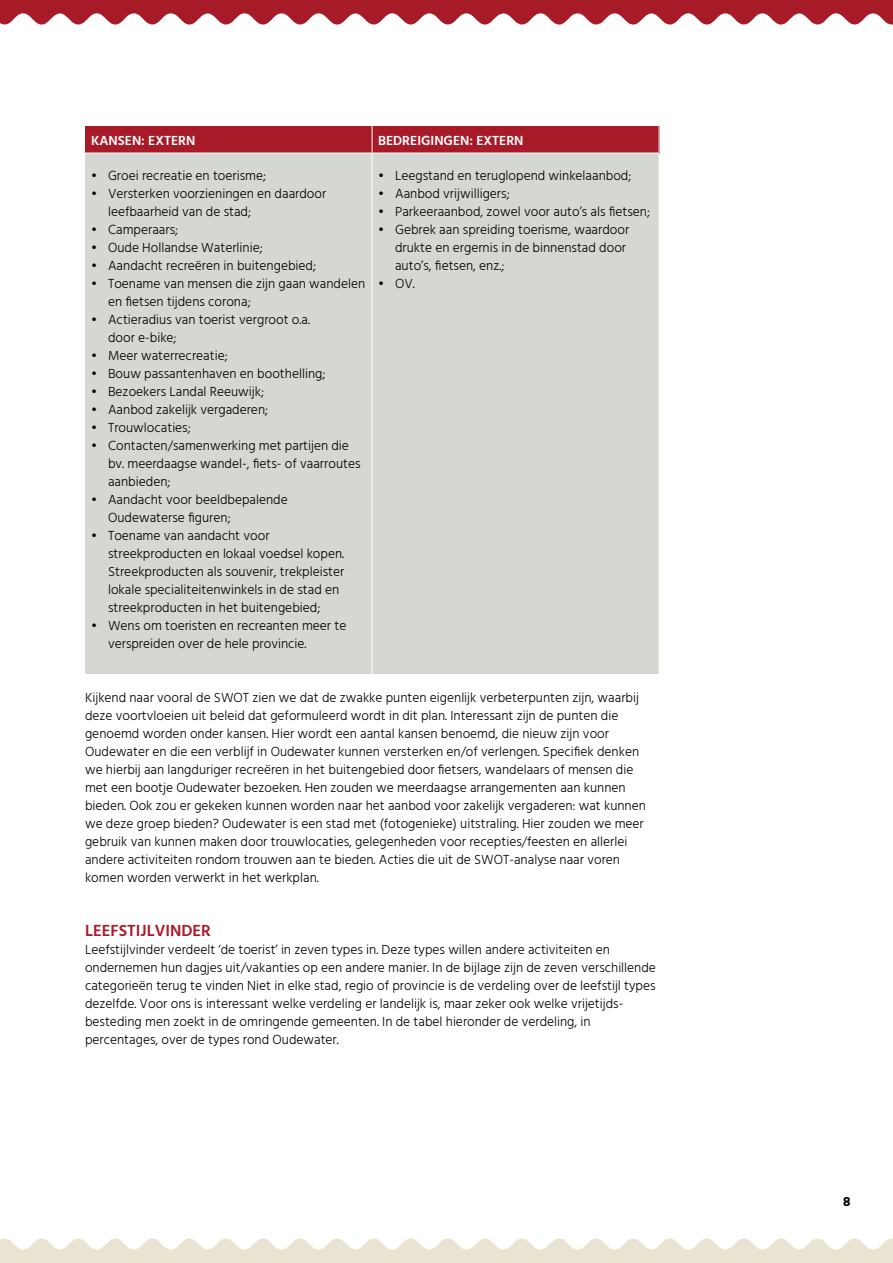
<style>
.page{position:relative;width:893px;height:1263px;background:#fff}
.page>*{position:absolute;margin:0;border:0;box-sizing:border-box;transform-origin:0 0}
.t1{font:600 16.5px "Hind";color:#a71b28}
.t2{font:300 13.5px/18px "Hind";color:#000}
.t3{font:600 13.5px "Hind";color:#fff}
.t4{font:700 13.5px "Hind";color:#000}
</style>
<div class="page">
<svg style="left:0;top:0;width:893px;height:25px"></svg>
<svg style="left:0;top:1238px;width:893px;height:25px"></svg>
<div style="left:85px;top:126px;width:287px;height:27px;background:#a71b28"></div>
<div style="left:372px;top:126px;width:287px;height:27px;background:#a71b28"></div>
<div style="left:85px;top:154px;width:574px;height:520px;background:#d5d7d2"></div>
<hr style="left:372px;top:153px;width:1px;height:521px;background:#fff">
<svg style="left:659px;top:126px;width:1px;height:27px"></svg>
<svg style="left:372px;top:126px;width:1px;height:27px"></svg>
<p class="t3" style="left:91px;top:131px;width:106px">KANSEN: EXTERN</p>
<p class="t3" style="left:378px;top:131px;width:147px">BEDREIGINGEN: EXTERN</p>
<p class="t2" style="left:91px;top:167px;width:176px">• Groei recreatie en toerisme;</p>
<p class="t2" style="left:108px;top:185px;width:220px;text-indent:-17px">• Versterken voorzieningen en daardoor leefbaarheid van de stad;</p>
<p class="t2" style="left:91px;top:221px;width:88px">• Camperaars;</p>
<p class="t2" style="left:91px;top:239px;width:173px">• Oude Hollandse Waterlinie;</p>
<p class="t2" style="left:91px;top:257px;width:226px">• Aandacht recreëren in buitengebied;</p>
<p class="t2" style="left:108px;top:275px;width:259px;text-indent:-17px">• Toename van mensen die zijn gaan wandelen en fietsen tijdens corona;</p>
<p class="t2" style="left:108px;top:311px;width:203px;text-indent:-17px">• Actieradius van toerist vergroot o.a. door e-bike;</p>
<p class="t2" style="left:91px;top:347px;width:138px">• Meer waterrecreatie;</p>
<p class="t2" style="left:91px;top:365px;width:236px">• Bouw passantenhaven en boothelling;</p>
<p class="t2" style="left:91px;top:383px;width:174px">• Bezoekers Landal Reeuwijk;</p>
<p class="t2" style="left:91px;top:401px;width:178px">• Aanbod zakelijk vergaderen;</p>
<p class="t2" style="left:91px;top:419px;width:101px">• Trouwlocaties;</p>
<p class="t2" style="left:108px;top:437px;width:254px;text-indent:-17px">• Contacten/samenwerking met partijen die bv. meerdaagse wandel-, fiets- of vaarroutes aanbieden;</p>
<p class="t2" style="left:108px;top:491px;width:181px;text-indent:-17px">• Aandacht voor beeldbepalende<br>Oudewaterse figuren;</p>
<p class="t2" style="left:108px;top:527px;width:238px;text-indent:-17px">• Toename van aandacht voor streekproducten en lokaal voedsel kopen.<br>Streekproducten als souvenir, trekpleister lokale specialiteitenwinkels in de stad en streekproducten in het buitengebied;</p>
<p class="t2" style="left:108px;top:617px;width:240px;text-indent:-17px">• Wens om toeristen en recreanten meer te verspreiden over de hele provincie.</p>
<p class="t2" style="left:378px;top:167px;width:255px">• Leegstand en teruglopend winkelaanbod;</p>
<p class="t2" style="left:378px;top:185px;width:133px">• Aanbod vrijwilligers;</p>
<p class="t2" style="left:378px;top:203px;width:273px">• Parkeeraanbod, zowel voor auto’s als fietsen;</p>
<p class="t2" style="left:395px;top:221px;width:236px;text-indent:-17px">• Gebrek aan spreiding toerisme, waardoor drukte en ergernis in de binnenstad door auto’s, fietsen, enz.;</p>
<p class="t2" style="left:378px;top:275px;width:38px">• OV.</p>
<p class="t2" style="left:85px;top:689px;width:562px">Kijkend naar vooral de SWOT zien we dat de zwakke punten eigenlijk verbeterpunten zijn, waarbij deze voortvloeien uit beleid dat geformuleerd wordt in dit plan. Interessant zijn de punten die genoemd worden onder kansen. Hier wordt een aantal kansen benoemd, die nieuw zijn voor Oudewater en die een verblijf in Oudewater kunnen versterken en/of verlengen. Specifiek denken we hierbij aan langduriger recreëren in het buitengebied door fietsers, wandelaars of mensen die met een bootje Oudewater bezoeken. Hen zouden we meerdaagse arrangementen aan kunnen bieden. Ook zou er gekeken kunnen worden naar het aanbod voor zakelijk vergaderen: wat kunnen we deze groep bieden? Oudewater is een stad met (fotogenieke) uitstraling. Hier zouden we meer gebruik van kunnen maken door trouwlocaties, gelegenheden voor recepties/feesten en allerlei andere activiteiten rondom trouwen aan te bieden. Acties die uit de SWOT-analyse naar voren komen worden verwerkt in het werkplan.</p>
<p class="t1" style="left:85px;top:919px;width:127px">LEEFSTIJLVINDER</p>
<p class="t2" style="left:85px;top:941px;width:572px">Leefstijlvinder verdeelt ‘de toerist’ in zeven types in. Deze types willen andere activiteiten en ondernemen hun dagjes uit/vakanties op een andere manier. In de bijlage zijn de zeven verschillende categorieën terug te vinden Niet in elke stad, regio of provincie is de verdeling over de leefstijl types dezelfde. Voor ons is interessant welke verdeling er landelijk is, maar zeker ook welke vrijetijds&shy;besteding men zoekt in de omringende gemeenten. In de tabel hieronder de verdeling, in percentages, over de types rond Oudewater.</p>
<p class="t4" style="left:843px;top:1193px;width:9px">8</p>
</div>
